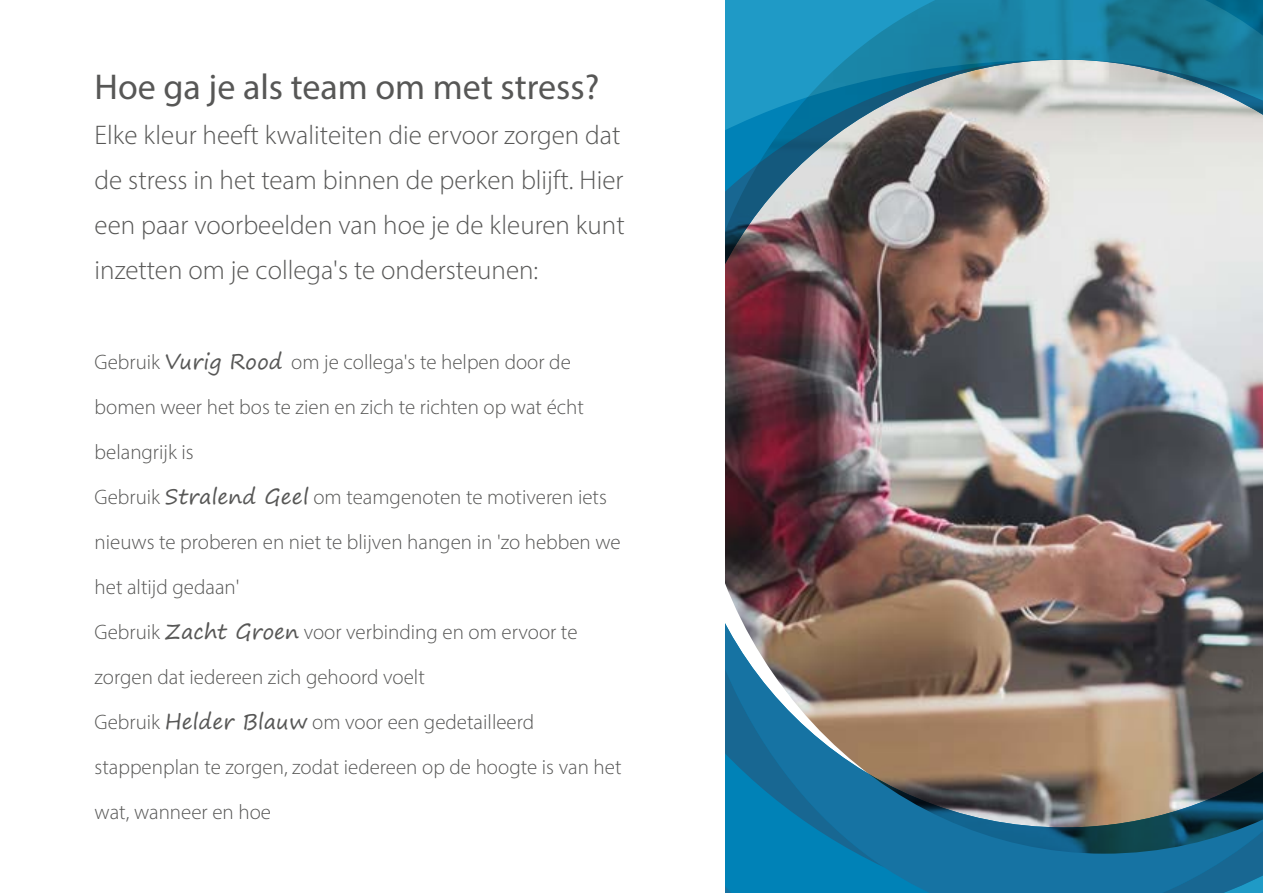
<style>
.page{position:relative;width:1263px;height:893px;background:#fff}
.page>*{position:absolute;margin:0;border:0;box-sizing:border-box;transform-origin:0 0}
.t1{font:36px "Myriad Pro";color:#575756}
.t2{font:300 27px/45px "Myriad Pro";color:#575756}
.t3{font:300 21px/45px "Myriad Pro";color:#575756}
.s1{font-family:"Segoe Print";font-weight:400}
</style>
<div class="page">
<svg style="left:1097px;top:854px;width:166px;height:39px;background:#17719f"></svg>
<svg style="left:725px;top:854px;width:372px;height:39px;background:#0c79ac"></svg>
<img style="left:725px;top:0;width:538px;height:854px">
<h1 class="t1" style="left:95px;top:65px;width:506px">Hoe ga je als team om met stress?</h1>
<p class="t2" style="left:95px;top:112px;width:532px">Elke kleur heeft kwaliteiten die ervoor zorgen dat de stress in het team binnen de perken blijft. Hier een paar voorbeelden van hoe je de kleuren kunt inzetten om je collega's te ondersteunen:</p>
<p class="t3" style="left:95px;top:339px;width:528px">Gebruik <span class="s1">Vurig Rood</span> om je collega's te helpen door de bomen weer het bos te zien en zich te richten op wat écht belangrijk is<br>Gebruik <span class="s1">Stralend Geel</span> om teamgenoten te motiveren iets nieuws te proberen en niet te blijven hangen in 'zo hebben we het altijd gedaan'<br>Gebruik <span class="s1">Zacht Groen</span> voor verbinding en om ervoor te zorgen dat iedereen zich gehoord voelt<br>Gebruik <span class="s1">Helder Blauw</span> om voor een gedetailleerd stappenplan te zorgen, zodat iedereen op de hoogte is van het wat, wanneer en hoe</p>
</div>
